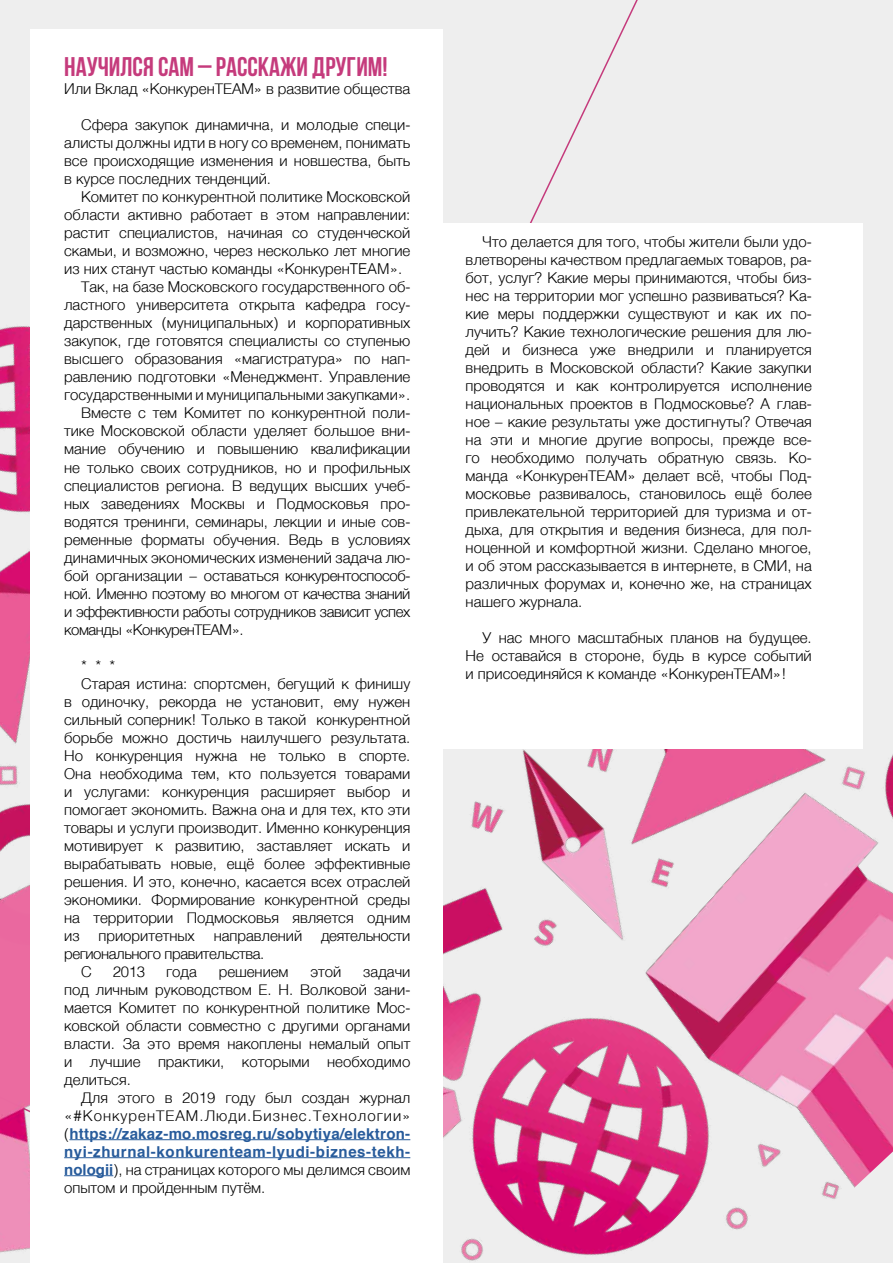
<style>
.page{position:relative;width:893px;height:1263px;background:#fff}
.page>*{position:absolute;margin:0;border:0;box-sizing:border-box;transform-origin:0 0}
.t1{font:700 27px "Bebas Neue";color:#c53b7c}
.t2{font:300 15px/18px "Helvetica";color:#000;text-align:justify}
.t3{font:300 15px/18px "Helvetica";letter-spacing:-.025em;color:#000}
.t4{font:300 15px "Helvetica";letter-spacing:-.03em;color:#000}
.s1{font-weight:700;color:#275b9b}
</style>
<div class="page">
<img style="left:0;top:0;width:893px;height:1263px">
<div style="left:30px;top:30px;width:412px;height:1233px;background:#fff"></div>
<svg style="left:442px;top:223px;width:421px;height:526px"></svg>
<hr style="left:69px;top:1139px;width:341px;height:1px;background:#275b9b">
<hr style="left:64px;top:1157px;width:346px;height:1px;background:#275b9b">
<hr style="left:64px;top:1175px;width:49px;height:1px;background:#275b9b">
<h1 class="t1" style="left:64px;top:52px;width:325px">НАУЧИЛСЯ САМ – РАССКАЖИ ДРУГИМ!</h1>
<p class="t2" style="left:64px;top:79px;width:348px">Или Вклад «КонкуренТЕАМ» в развитие общества</p>
<p class="t2" style="left:64px;top:115px;width:348px;text-indent:17px">Сфера закупок динамична, и молодые специ&shy;алисты должны идти в ногу со временем, понимать все происходящие изменения и новшества, быть в курсе последних тенденций.</p>
<p class="t2" style="left:81px;top:187px;width:331px">Комитет по конкурентной политике Московской</p>
<p class="t2" style="left:64px;top:205px;width:348px">области активно работает в этом направлении:</p>
<p class="t2" style="left:64px;top:223px;width:348px">растит специалистов, начиная со студенческой</p>
<p class="t2" style="left:64px;top:241px;width:348px">скамьи, и возможно, через несколько лет многие</p>
<p class="t2" style="left:64px;top:259px;width:340px">из них станут частью команды «КонкуренTEAM».</p>
<p class="t2" style="left:81px;top:277px;width:331px">Так, на базе Московского государственного об-</p>
<p class="t2" style="left:64px;top:295px;width:348px">ластного университета открыта кафедра госу-</p>
<p class="t2" style="left:64px;top:313px;width:348px">дарственных (муниципальных) и корпоративных</p>
<p class="t2" style="left:64px;top:331px;width:348px">закупок, где готовятся специалисты со ступенью</p>
<p class="t2" style="left:64px;top:349px;width:348px">высшего образования «магистратура» по нап-</p>
<p class="t2" style="left:64px;top:367px;width:348px">равлению подготовки «Менеджмент. Управление</p>
<p class="t2" style="left:64px;top:385px;width:348px">государственными и муниципальными закупками».</p>
<p class="t2" style="left:81px;top:403px;width:331px">Вместе с тем Комитет по конкурентной поли-</p>
<p class="t2" style="left:64px;top:421px;width:348px">тике Московской области уделяет большое вни-</p>
<p class="t2" style="left:64px;top:439px;width:348px">мание обучению и повышению квалификации</p>
<p class="t2" style="left:64px;top:457px;width:348px">не только своих сотрудников, но и профильных</p>
<p class="t2" style="left:64px;top:475px;width:348px">специалистов региона. В ведущих высших учеб-</p>
<p class="t2" style="left:64px;top:493px;width:348px">ных заведениях Москвы и Подмосковья про-</p>
<p class="t2" style="left:64px;top:511px;width:348px">водятся тренинги, семинары, лекции и иные сов-</p>
<p class="t2" style="left:64px;top:529px;width:348px">ременные форматы обучения. Ведь в условиях</p>
<p class="t2" style="left:64px;top:547px;width:348px">динамичных экономических изменений задача лю-</p>
<p class="t2" style="left:64px;top:565px;width:348px">бой организации – оставаться конкурентоспособ-</p>
<p class="t3" style="left:64px;top:583px;width:348px">ной. Именно поэтому во многом от качества знаний</p>
<p class="t4" style="left:64px;top:598px;width:348px">и эффективности работы сотрудников зависит успех</p>
<p class="t4" style="left:64px;top:616px;width:181px">команды «КонкуренТЕАМ».</p>
<p class="t2" style="left:81px;top:655px;width:36px">* * *</p>
<p class="t2" style="left:81px;top:673px;width:331px">Старая истина: спортсмен, бегущий к финишу</p>
<p class="t2" style="left:64px;top:691px;width:348px">в одиночку, рекорда не установит, ему нужен</p>
<p class="t2" style="left:64px;top:709px;width:348px">сильный соперник! Только в такой конкурентной</p>
<p class="t2" style="left:64px;top:727px;width:348px">борьбе можно достичь наилучшего результата.</p>
<p class="t2" style="left:64px;top:745px;width:348px">Но конкуренция нужна не только в спорте.</p>
<p class="t2" style="left:64px;top:763px;width:348px">Она необходима тем, кто пользуется товарами</p>
<p class="t2" style="left:64px;top:781px;width:348px">и услугами: конкуренция расширяет выбор и</p>
<p class="t2" style="left:64px;top:799px;width:348px">помогает экономить. Важна она и для тех, кто эти</p>
<p class="t2" style="left:64px;top:817px;width:348px">товары и услуги производит. Именно конкуренция</p>
<p class="t2" style="left:64px;top:835px;width:348px">мотивирует к развитию, заставляет искать и</p>
<p class="t2" style="left:64px;top:853px;width:348px">вырабатывать новые, ещё более эффективные</p>
<p class="t2" style="left:64px;top:871px;width:348px">решения. И это, конечно, касается всех отраслей</p>
<p class="t2" style="left:64px;top:889px;width:348px">экономики. Формирование конкурентной среды</p>
<p class="t2" style="left:64px;top:907px;width:348px">на территории Подмосковья является одним</p>
<p class="t2" style="left:64px;top:925px;width:17px">из</p>
<p class="t2" style="left:99px;top:925px;width:98px">приоритетных</p>
<p class="t2" style="left:214px;top:925px;width:90px">направлений</p>
<p class="t3" style="left:321px;top:925px;width:91px">деятельности</p>
<p class="t3" style="left:81px;top:943px;width:185px;text-indent:-17px">регионального правительства.<br>С</p>
<p class="t2" style="left:113px;top:961px;width:34px">2013</p>
<p class="t2" style="left:166px;top:961px;width:32px">года</p>
<p class="t2" style="left:219px;top:961px;width:71px">решением</p>
<p class="t2" style="left:311px;top:961px;width:32px">этой</p>
<p class="t2" style="left:64px;top:961px;width:348px;text-indent:299px">задачи под личным руководством Е. Н. Волковой зани&shy;мается Комитет по конкурентной политике Мос&shy;ковской области совместно с другими органами власти. За это время накоплены немалый опыт и лучшие практики, которыми необходимо делиться.</p>
<p class="t2" style="left:64px;top:1087px;width:348px;text-indent:17px">Для этого в 2019 году был создан журнал «#КонкуренТЕАМ.Люди.Бизнес.Технологии» (<span class="s1">https://zakaz-mo.mosreg.ru/sobytiya/elektron&shy;nyi-zhurnal-konkurenteam-lyudi-biznes-tekh&shy;nologii</span>), на страницах которого мы делимся своим опытом и пройденным путём.</p>
<p class="t2" style="left:466px;top:232px;width:348px;text-indent:17px">Что делается для того, чтобы жители были удо&shy;влетворены качеством предлагаемых товаров, ра&shy;бот, услуг? Какие меры принимаются, чтобы биз&shy;нес на территории мог успешно развиваться? Ка&shy;кие меры поддержки существуют и как их по&shy;лучить? Какие технологические решения для лю&shy;дей и бизнеса уже внедрили и планируется внедрить в Московской области? Какие закупки проводятся и как контролируется исполнение национальных проектов в Подмосковье? А глав&shy;ное – какие результаты уже достигнуты? Отвечая на эти и многие другие вопросы, прежде все&shy;го необходимо получать обратную связь. Ко&shy;манда «КонкуренТЕАМ» делает всё, чтобы Под&shy;московье развивалось, становилось ещё более привлекательной территорией для туризма и от&shy;дыха, для открытия и ведения бизнеса, для пол&shy;ноценной и комфортной жизни. Сделано многое, и об этом рассказывается в интернете, в СМИ, на различных форумах и, конечно же, на страницах нашего журнала.</p>
<p class="t2" style="left:466px;top:628px;width:348px;text-indent:17px">У нас много масштабных планов на будущее.<br>Не оставайся в стороне, будь в курсе событий и присоединяйся к команде «КонкуренТЕАМ»!</p>
</div>
